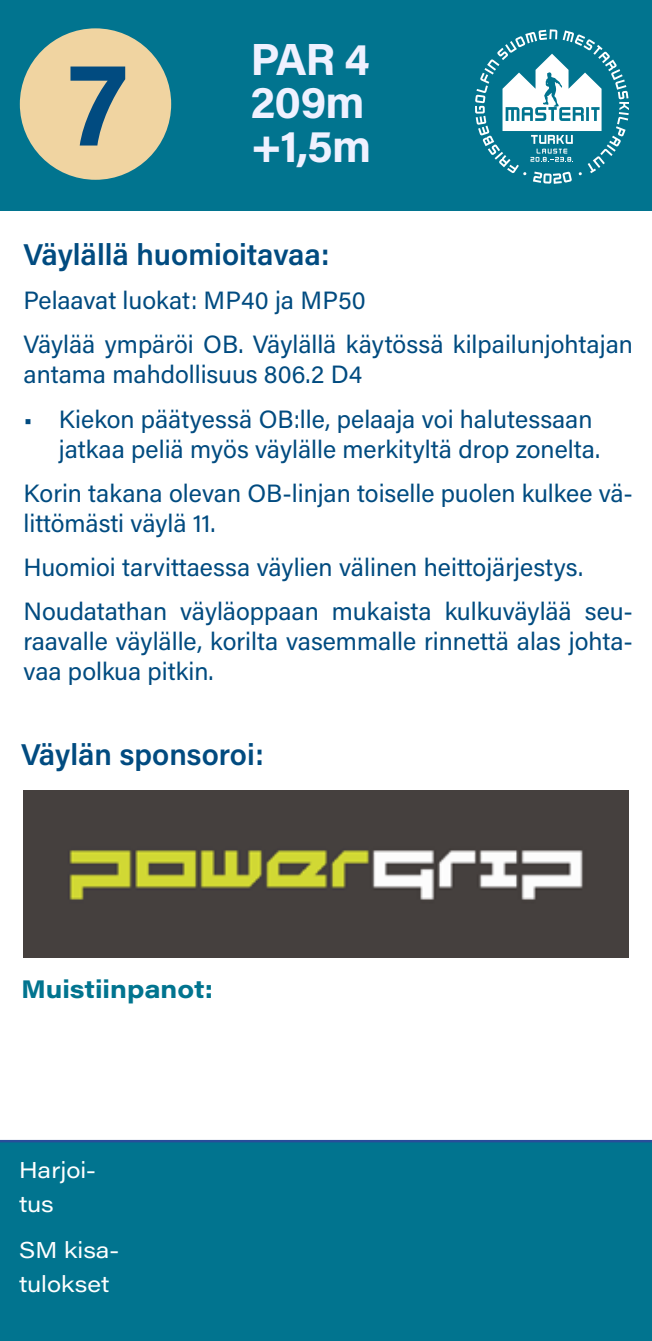
<style>
.page{position:relative;width:652px;height:1341px;background:#fff}
.page>*{position:absolute;margin:0;border:0;box-sizing:border-box;transform-origin:0 0}
.t1{font:700 120px "Acumin Pro";color:#014b80}
.t2{font:700 45px/43.5px "Acumin Pro";color:#eff1ff}
.t3{font:600 30px "Acumin Pro";color:#014b80}
.t4{font:25px/30px "Acumin Pro";color:#014b80}
.t5{font:700 25px "Acumin Pro Wide";color:#01748f}
.t6{font:22.5px/34px "Acumin Pro Wide";color:#fff}
</style>
<div class="page">
<img style="left:24px;top:790px;width:605px;height:167px">
<div style="left:0;top:1139px;width:652px;height:201px;background:#01748f"></div>
<svg style="left:0;top:0;width:652px;height:211px;background:#268391"></svg>
<svg style="left:475px;top:29px;width:154px;height:155px"></svg>
<h1 class="t1" style="left:68px;top:19px;width:61px">7</h1>
<h2 class="t2" style="left:250px;top:35px;width:122px">PAR 4<br>209m +1,5m</h2>
<p class="t3" style="left:24px;top:233px;width:308px">Väylällä huomioitavaa:</p>
<p class="t4" style="left:24px;top:277px;width:611px;line-height:44.2px">Pelaavat luokat: MP40 ja MP50<br>Väylää ympäröi OB. Väylällä käytössä kilpailunjohtajan</p>
<p class="t4" style="left:24px;top:358px;width:340px">antama mahdollisuus 806.2 D4</p>
<p class="t4" style="left:24px;top:403px;width:578px;text-align:right">• Kiekon päätyessä OB:lle, pelaaja voi halutessaan jatkaa peliä myös väylälle merkityltä drop zonelta.</p>
<p class="t4" style="left:24px;top:477px;width:611px">Korin takana olevan OB-linjan toiselle puolen kulkee vä&shy;littömästi väylä 11.</p>
<p class="t4" style="left:24px;top:544px;width:611px;line-height:44.2px">Huomioi tarvittaessa väylien välinen heittojärjestys.<br>Noudatathan väyläoppaan mukaista kulkuväylää seu-</p>
<p class="t4" style="left:24px;top:625px;width:611px">raavalle väylälle, korilta vasemmalle rinnettä alas johta&shy;vaa polkua pitkin.</p>
<p class="t3" style="left:21px;top:733px;width:244px">Väylän sponsoroi:</p>
<p class="t5" style="left:21px;top:970px;width:194px">Muistiinpanot:</p>
<p class="t6" style="left:19px;top:1151px;width:78px">Harjoi&shy;tus</p>
<p class="t6" style="left:19px;top:1231px;width:102px">SM kisa&shy;tulokset</p>
</div>
